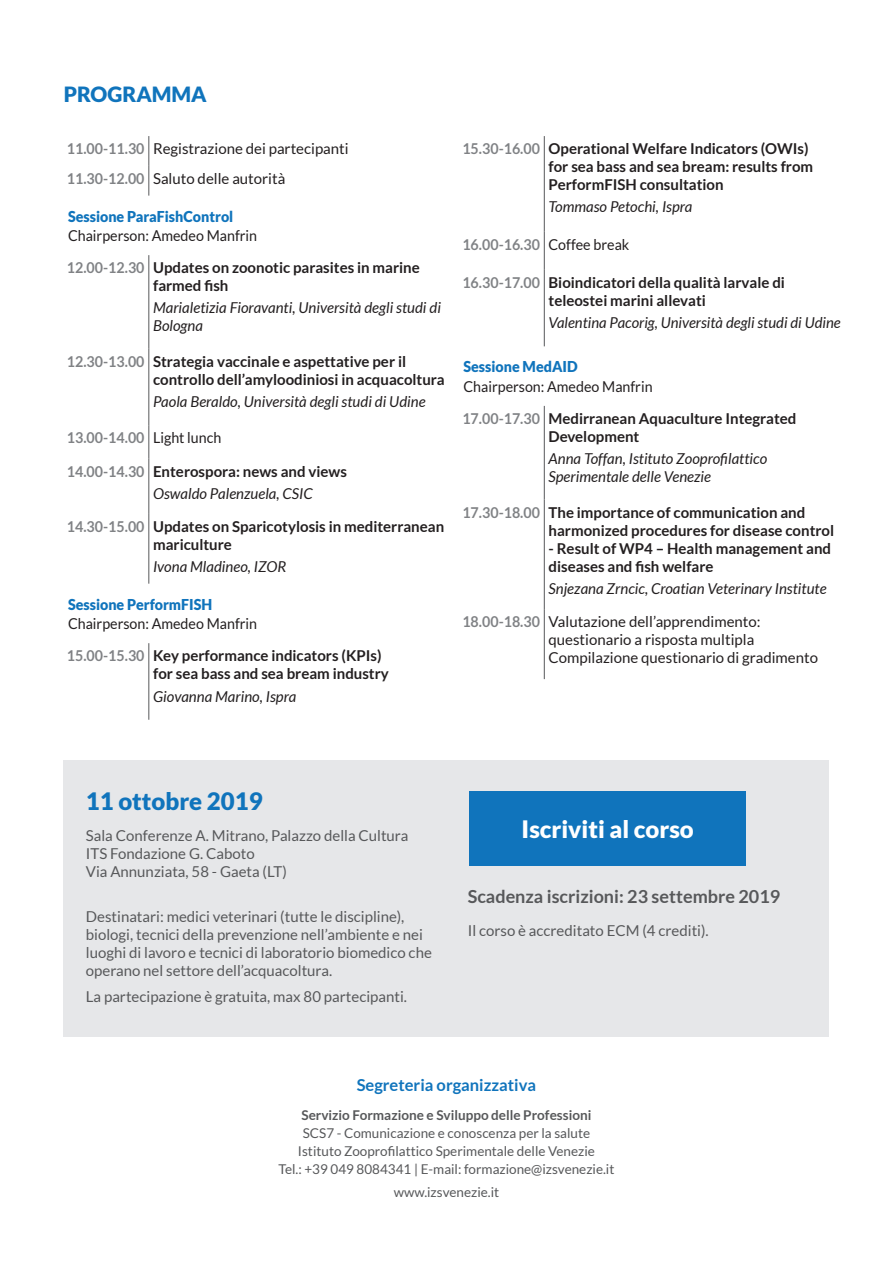
<style>
.page{position:relative;width:893px;height:1263px;background:#fff}
.page>*{position:absolute;margin:0;border:0;box-sizing:border-box;transform-origin:0 0}
.t1{font:900 24px "Lato";color:#fff}
.t2{font:900 24px "Lato";color:#1074bc}
.t3{font:900 21px "Lato";color:#1074bc}
.t4{font:700 18px "Lato";color:#57585a}
.t5{font:700 16.5px "Lato";color:#1074bc}
.t6{font:700 15px/18px "Lato";color:#231f20}
.t7{font:15px/18px "Lato";color:#57585a}
.t8{font:italic 15px/18px "Lato";color:#231f20}
.t9{font:700 15px "Lato";color:#808285;scale:.95 1}
.t10{font:15px/18px "Lato";color:#231f20}
.t11{font:15px "Lato";color:#231f20;scale:.95 1}
.t12{font:900 15px "Lato";color:#1074bc;scale:.95 1}
.t13{font:13.5px "Lato";color:#57585a}
.t14{font:700 13.5px "Lato";color:#57585a}
</style>
<div class="page">
<hr style="left:148px;top:136px;width:1px;height:30px;background:#57585a">
<hr style="left:148px;top:166px;width:1px;height:30px;background:#57585a">
<hr style="left:148px;top:255px;width:1px;height:94px;background:#57585a">
<hr style="left:148px;top:349px;width:1px;height:76px;background:#57585a">
<hr style="left:148px;top:425px;width:1px;height:34px;background:#57585a">
<hr style="left:148px;top:459px;width:1px;height:55px;background:#57585a">
<hr style="left:148px;top:514px;width:1px;height:70px;background:#57585a">
<hr style="left:148px;top:643px;width:1px;height:77px;background:#57585a">
<div style="left:64px;top:761px;width:765px;height:276px;background:#e6e7e9"></div>
<div style="left:470px;top:791px;width:276px;height:74px;background:#1074bc"></div>
<hr style="left:544px;top:136px;width:1px;height:96px;background:#57585a">
<hr style="left:544px;top:232px;width:1px;height:38px;background:#57585a">
<hr style="left:544px;top:270px;width:1px;height:76px;background:#57585a">
<hr style="left:544px;top:406px;width:1px;height:93px;background:#57585a">
<hr style="left:544px;top:499px;width:1px;height:110px;background:#57585a">
<hr style="left:544px;top:609px;width:1px;height:70px;background:#57585a">
<p class="t3" style="left:64px;top:82px;width:144px">PROGRAMMA</p>
<p class="t9" style="left:67px;top:140px;width:83px">11.00-11.30</p>
<p class="t10" style="left:153px;top:140px;width:197px">Registrazione dei partecipanti</p>
<p class="t9" style="left:67px;top:170px;width:83px">11.30-12.00</p>
<p class="t10" style="left:153px;top:169px;width:134px">Saluto delle autorità</p>
<p class="t12" style="left:68px;top:207px;width:175px">Sessione ParaFishControl</p>
<p class="t11" style="left:68px;top:227px;width:201px">Chairperson: Amedeo Manfrin</p>
<p class="t9" style="left:67px;top:259px;width:83px">12.00-12.30</p>
<p class="t6" style="left:153px;top:259px;width:268px">Updates on zoonotic parasites in marine farmed fish</p>
<p class="t8" style="left:153px;top:299px;width:289px">Marialetizia Fioravanti, Università degli studi di<br>Bologna</p>
<p class="t9" style="left:67px;top:353px;width:83px">12.30-13.00</p>
<p class="t6" style="left:153px;top:352px;width:293px">Strategia vaccinale e aspettative per il controllo dell’amyloodiniosi in acquacoltura</p>
<p class="t8" style="left:153px;top:393px;width:274px">Paola Beraldo, Università degli studi di Udine</p>
<p class="t9" style="left:67px;top:429px;width:83px">13.00-14.00</p>
<p class="t11" style="left:153px;top:429px;width:73px">Light lunch</p>
<p class="t9" style="left:67px;top:463px;width:83px">14.00-14.30</p>
<p class="t6" style="left:153px;top:462px;width:195px">Enterospora: news and views</p>
<p class="t8" style="left:153px;top:485px;width:161px">Oswaldo Palenzuela, CSIC</p>
<p class="t9" style="left:67px;top:518px;width:83px">14.30-15.00</p>
<p class="t6" style="left:153px;top:517px;width:293px">Updates on Sparicotylosis in mediterranean mariculture</p>
<p class="t8" style="left:153px;top:558px;width:135px">Ivona Mladineo, IZOR</p>
<p class="t12" style="left:68px;top:595px;width:153px">Sessione PerformFISH</p>
<p class="t11" style="left:68px;top:615px;width:201px">Chairperson: Amedeo Manfrin</p>
<p class="t9" style="left:67px;top:647px;width:83px">15.00-15.30</p>
<p class="t6" style="left:153px;top:647px;width:230px">Key performance indicators (KPIs)</p>
<p class="t6" style="left:153px;top:665px;width:237px">for sea bass and sea bream industry</p>
<p class="t8" style="left:153px;top:687px;width:145px">Giovanna Marino, Ispra</p>
<p class="t9" style="left:462px;top:140px;width:83px">15.30-16.00</p>
<p class="t6" style="left:549px;top:139px;width:266px">Operational Welfare Indicators (OWIs) for sea bass and sea bream: results from<br>PerformFISH consultation</p>
<p class="t8" style="left:549px;top:198px;width:145px">Tommaso Petochi, Ispra</p>
<p class="t9" style="left:462px;top:236px;width:83px">16.00-16.30</p>
<p class="t11" style="left:549px;top:236px;width:87px">Coffee break</p>
<p class="t9" style="left:462px;top:274px;width:83px">16.30-17.00</p>
<p class="t6" style="left:549px;top:273px;width:238px">Bioindicatori della qualità larvale di teleostei marini allevati</p>
<p class="t8" style="left:549px;top:314px;width:294px">Valentina Pacorig, Università degli studi di Udine</p>
<p class="t12" style="left:463px;top:358px;width:122px">Sessione MedAID</p>
<p class="t11" style="left:463px;top:378px;width:201px">Chairperson: Amedeo Manfrin</p>
<p class="t9" style="left:462px;top:410px;width:83px">17.00-17.30</p>
<p class="t6" style="left:549px;top:409px;width:249px">Medirranean Aquaculture Integrated<br>Development</p>
<p class="t8" style="left:549px;top:450px;width:220px">Anna Toffan, Istituto Zooprofilattico<br>Sperimentale delle Venezie</p>
<p class="t9" style="left:462px;top:503px;width:83px">17.30-18.00</p>
<p class="t6" style="left:549px;top:503px;width:287px">The importance of communication and harmonized procedures for disease control</p>
<p class="t6" style="left:549px;top:539px;width:284px">- Result of WP4 – Health management and diseases and fish welfare</p>
<p class="t8" style="left:549px;top:580px;width:280px">Snjezana Zrncic, Croatian Veterinary Institute</p>
<p class="t9" style="left:462px;top:613px;width:83px">18.00-18.30</p>
<p class="t10" style="left:549px;top:613px;width:214px">Valutazione dell’apprendimento: questionario a risposta multipla</p>
<p class="t10" style="left:549px;top:649px;width:271px">Compilazione questionario di gradimento</p>
<p class="t2" style="left:86px;top:787px;width:178px">11 ottobre 2019</p>
<p class="t7" style="left:86px;top:826px;width:324px">Sala Conferenze A. Mitrano, Palazzo della Cultura</p>
<p class="t7" style="left:86px;top:844px;width:170px">ITS Fondazione G. Caboto</p>
<p class="t7" style="left:86px;top:862px;width:202px">Via Annunziata, 58 - Gaeta (LT)</p>
<p class="t7" style="left:86px;top:907px;width:347px">Destinatari: medici veterinari (tutte le discipline), biologi, tecnici della prevenzione nell’ambiente e nei luoghi di lavoro e tecnici di laboratorio biomedico che operano nel settore dell’acquacoltura.</p>
<p class="t7" style="left:86px;top:987px;width:323px">La partecipazione è gratuita, max 80 partecipanti.</p>
<p class="t1" style="left:522px;top:815px;width:174px">Iscriviti al corso</p>
<p class="t4" style="left:468px;top:886px;width:314px">Scadenza iscrizioni: 23 settembre 2019</p>
<p class="t7" style="left:468px;top:921px;width:243px">Il corso è accreditato ECM (4 crediti).</p>
<p class="t5" style="left:357px;top:1076px;width:181px">Segreteria organizzativa</p>
<p class="t14" style="left:301px;top:1108px;width:291px">Servizio Formazione e Sviluppo delle Professioni</p>
<p class="t13" style="left:303px;top:1126px;width:289px">SCS7 - Comunicazione e conoscenza per la salute</p>
<p class="t13" style="left:298px;top:1144px;width:298px">Istituto Zooprofilattico Sperimentale delle Venezie</p>
<p class="t13" style="left:278px;top:1162px;width:337px">Tel.: +39 049 8084341 | E-mail: formazione@izsvenezie.it</p>
<p class="t13" style="left:394px;top:1184px;width:107px">www.izsvenezie.it</p>
</div>
